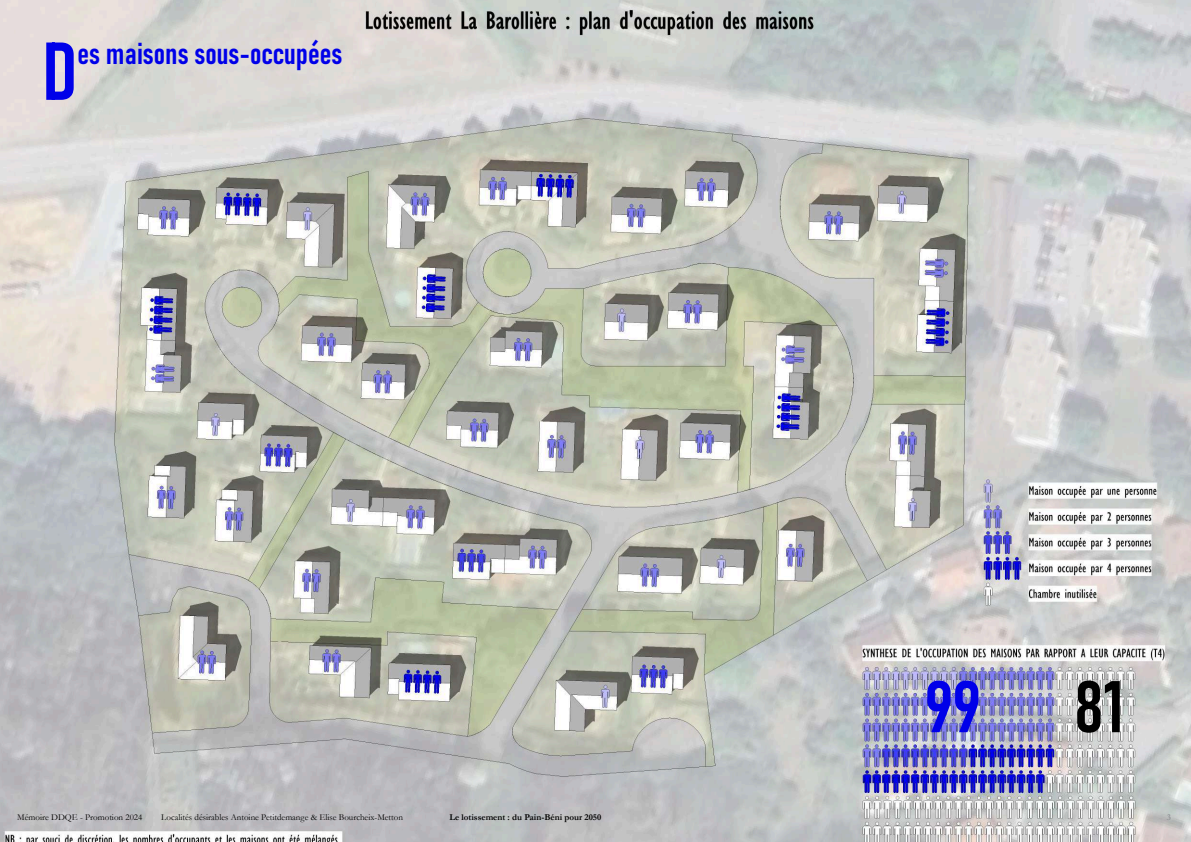
<style>
.page{position:relative;width:1191px;height:842px;background:#fff}
.page>*{position:absolute;margin:0;border:0;box-sizing:border-box;transform-origin:0 0}
.t1{font:600 condensed 80.7px "Bahnschrift";color:#0000e9}
.t2{font:600 condensed 72px "Bahnschrift";color:#0000e9}
.t3{font:600 condensed 72px "Bahnschrift";color:#000}
.t4{font:600 condensed 30px "Bahnschrift";color:#0000e9}
.t5{font:9px "Garamond";color:#000}
.t6{font:700 9px "Garamond";color:#000}
.t7{font:700 9px "Garamond";color:#939598}
</style>
<div class="page">
<img style="left:0;top:0;width:1191px;height:842px">
<h1 class="t1" style="left:43px;top:36px;width:36px">D</h1>
<h3 class="t4" style="left:77px;top:40px;width:266px">es maisons sous-occupées</h3>
<h2 class="t2" style="left:925px;top:675px;width:57px">99</h2>
<h2 class="t3" style="left:1074px;top:675px;width:50px">81</h2>
<p class="t5" style="left:17px;top:814px;width:127px">Mémoire DDQE - Promotion 2024</p>
<p class="t5" style="left:161px;top:814px;width:243px">Localités désirables Antoine Petitdemange &amp; Elise Bourcheix-Metton</p>
<p class="t6" style="left:449px;top:814px;width:153px">Le lotissement : du Pain-Béni pour 2050</p>
<p class="t7" style="left:1166px;top:814px;width:6px">3</p>
</div>
